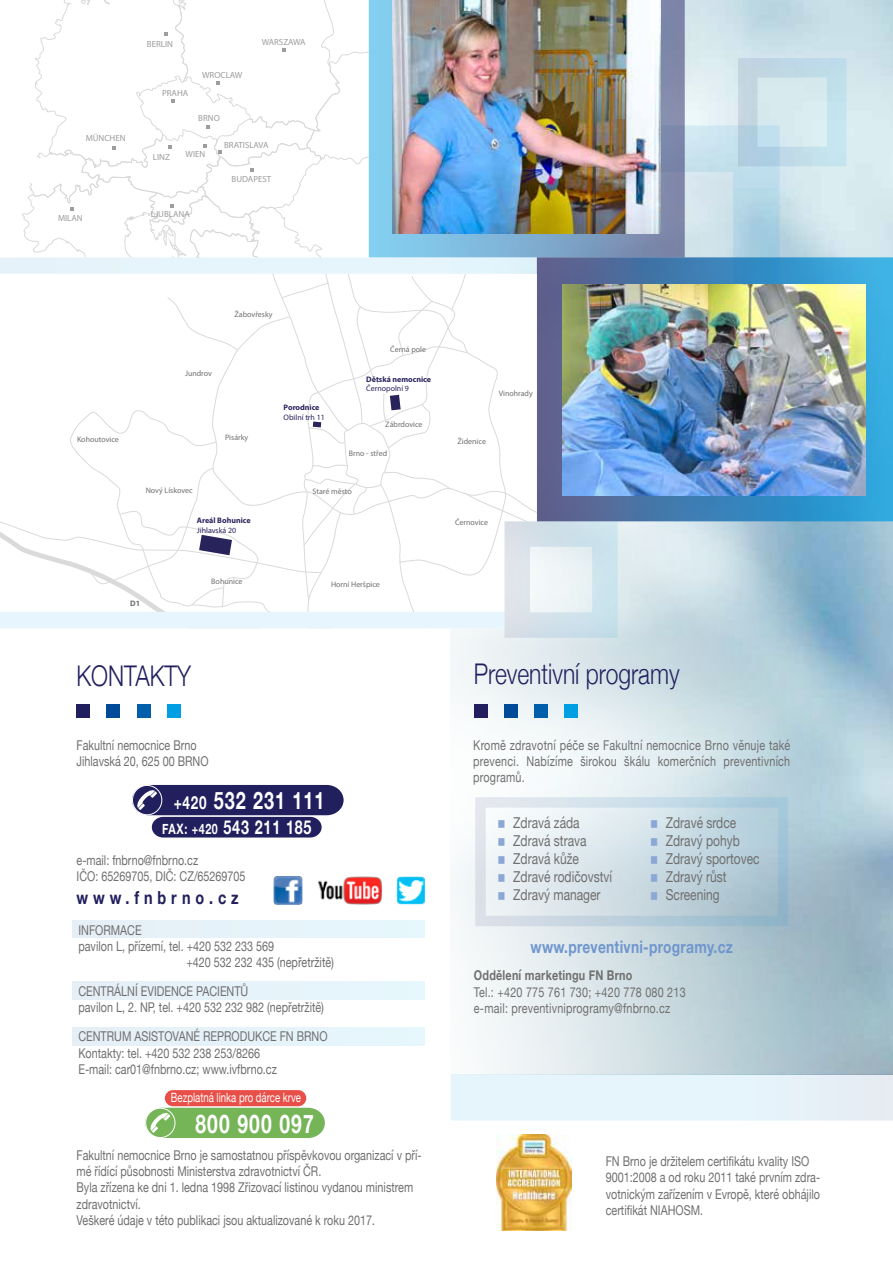
<style>
.page{position:relative;width:893px;height:1263px;background:#fff}
.page>*{position:absolute;margin:0;border:0;box-sizing:border-box;transform-origin:0 0}
.t1{font:300 28.5px "Helvetica Neue";color:#211f5e;scale:.8 1}
.t2{font:700 25.65px "Helvetica Neue";letter-spacing:.06em;color:#fff;scale:.75 1}
.t3{font:700 24px "Helvetica Neue";letter-spacing:.06em;color:#fff;scale:.75 1}
.t4{font:700 19.05px "Helvetica Neue";letter-spacing:.06em;color:#fff;scale:.75 1}
.t5{font:700 18px "Helvetica Neue";letter-spacing:.34em;color:#211f5e;scale:.8 1}
.t6{font:700 17.25px "Helvetica Neue";letter-spacing:.02em;color:#7096ce;scale:.8 1}
.t7{font:15px/18px "Helvetica Neue";color:#706f6f;scale:.8 1}
.t8{font:13.5px/16.2px "Helvetica Neue";color:#706f6f;scale:.8 1}
.t9{font:13.5px/16.2px "Helvetica Neue";letter-spacing:.02em;color:#706f6f;scale:.8 1}
.t10{font:700 13.5px "Helvetica Neue";letter-spacing:.02em;color:#706f6f;scale:.8 1}
.t11{font:12.9px "Helvetica Neue";color:#fff;scale:.75 1}
.t12{font:8.85px "Myriad Pro";color:#9d9d9c}
.t13{font:7.95px "Myriad Pro";color:#706f6f}
.t14{font:700 7.95px "Myriad Pro";color:#29235c}
.t15{font:7.95px "Myriad Pro";color:#29235c}
.t16{font:700 7.95px "Myriad Pro";color:#706f6f}
.s1{font-size:18px}
.s2{font-size:14.25px}
</style>
<div class="page">
<div style="left:72px;top:920px;width:352px;height:17px;background:#e6f3fa"></div>
<div style="left:72px;top:982px;width:352px;height:17px;background:#e6f3fa"></div>
<div style="left:72px;top:1028px;width:352px;height:17px;background:#e6f3fa"></div>
<img style="left:451px;top:0;width:442px;height:1074px">
<svg style="left:685px;top:124px;width:96px;height:133px;background:#c3dde9"></svg>
<div style="left:451px;top:1074px;width:442px;height:46px;background:#e6f5fc"></div>
<svg style="left:369px;top:0;width:316px;height:257px;background:#80aacc"></svg>
<img style="left:392px;top:0;width:269px;height:234px">
<div style="left:165px;top:1090px;width:141px;height:16px;background:#e84f48;border-radius:8px"></div>
<svg style="left:145px;top:1108px;width:180px;height:30px;background:#7eba63"></svg>
<div style="left:145px;top:1108px;width:30px;height:30px;border:1px solid #fff;border-radius:50%"></div>
<svg style="left:132px;top:785px;width:212px;height:52px;background:#424176"></svg>
<div style="left:132px;top:785px;width:30px;height:30px;border:1px solid #fff;border-radius:50%"></div>
<img style="left:396px;top:876px;width:29px;height:29px">
<img style="left:318px;top:876px;width:65px;height:29px">
<div style="left:738px;top:58px;width:108px;height:108px;border:20px solid #fff"></div>
<img style="left:563px;top:284px;width:303px;height:212px">
<img style="left:496px;top:1134px;width:76px;height:96px">
<svg style="left:22px;top:0;width:347px;height:257px"></svg>
<div style="left:0;top:257px;width:537px;height:17px;background:#e6f5fc"></div>
<div style="left:475px;top:797px;width:313px;height:129px;border:10px solid #fff"></div>
<div style="left:504px;top:704px;width:14px;height:14px;background:#004a9a"></div>
<div style="left:564px;top:704px;width:14px;height:14px;background:#009fe3"></div>
<div style="left:534px;top:704px;width:14px;height:14px;background:#005faa"></div>
<div style="left:474px;top:704px;width:14px;height:14px;background:#211f5e"></div>
<div style="left:107px;top:704px;width:13px;height:14px;background:#004a9a"></div>
<div style="left:167px;top:704px;width:13px;height:14px;background:#009fe3"></div>
<div style="left:137px;top:704px;width:13px;height:14px;background:#005faa"></div>
<div style="left:77px;top:704px;width:13px;height:14px;background:#211f5e"></div>
<svg style="left:0;top:274px;width:537px;height:338px"></svg>
<div style="left:0;top:612px;width:504px;height:16px;background:#e6f5fe"></div>
<svg style="left:272px;top:874px;width:32px;height:32px"></svg>
<img style="left:274px;top:876px;width:28px;height:29px">
<div style="left:504px;top:521px;width:114px;height:117px;border:26px solid #fff"></div>
<svg style="left:651px;top:820px;width:6px;height:8px"></svg>
<svg style="left:651px;top:838px;width:6px;height:8px"></svg>
<svg style="left:651px;top:856px;width:6px;height:8px"></svg>
<svg style="left:651px;top:874px;width:6px;height:8px"></svg>
<svg style="left:651px;top:892px;width:6px;height:8px"></svg>
<svg style="left:499px;top:820px;width:6px;height:8px"></svg>
<svg style="left:499px;top:838px;width:6px;height:8px"></svg>
<svg style="left:499px;top:856px;width:6px;height:8px"></svg>
<svg style="left:499px;top:874px;width:6px;height:8px"></svg>
<svg style="left:499px;top:892px;width:6px;height:8px"></svg>
<p class="t12" style="left:86px;top:133px;width:41px">MÜNCHEN</p>
<p class="t12" style="left:58px;top:213px;width:26px">MILAN</p>
<p class="t12" style="left:147px;top:38px;width:28px">BERLIN</p>
<p class="t12" style="left:162px;top:88px;width:28px">PRAHA</p>
<p class="t12" style="left:202px;top:70px;width:42px">WROCLAW</p>
<p class="t12" style="left:198px;top:113px;width:23px">BRNO</p>
<p class="t12" style="left:262px;top:36px;width:45px">WARSZAWA</p>
<p class="t12" style="left:153px;top:151px;width:19px">LINZ</p>
<p class="t12" style="left:186px;top:149px;width:21px">WIEN</p>
<p class="t12" style="left:151px;top:209px;width:41px">LJUBLANA</p>
<p class="t12" style="left:224px;top:139px;width:46px">BRATISLAVA</p>
<p class="t12" style="left:232px;top:174px;width:41px">BUDAPEST</p>
<p class="t13" style="left:77px;top:434px;width:43px">Kohoutovice</p>
<p class="t13" style="left:234px;top:309px;width:40px">Žabovřesky</p>
<p class="t13" style="left:185px;top:368px;width:28px">Jundrov</p>
<p class="t13" style="left:225px;top:432px;width:25px">Pisárky</p>
<p class="t14" style="left:284px;top:402px;width:37px">Porodnice</p>
<p class="t15" style="left:284px;top:412px;width:43px">Obilní trh 11</p>
<p class="t13" style="left:390px;top:345px;width:37px">Černá pole</p>
<p class="t14" style="left:366px;top:374px;width:66px">Dětská nemocnice</p>
<p class="t15" style="left:366px;top:384px;width:44px">Černopolní 9</p>
<p class="t13" style="left:385px;top:419px;width:39px">Zábrdovice</p>
<p class="t13" style="left:349px;top:449px;width:40px">Brno - střed</p>
<p class="t13" style="left:146px;top:486px;width:48px">Nový Lískovec</p>
<p class="t14" style="left:197px;top:515px;width:55px">Areál Bohunice</p>
<p class="t15" style="left:197px;top:525px;width:41px">Jihlavská 20</p>
<p class="t13" style="left:313px;top:487px;width:41px">Staré město</p>
<p class="t16" style="left:130px;top:598px;width:11px">D1</p>
<p class="t13" style="left:211px;top:577px;width:33px">Bohunice</p>
<p class="t13" style="left:331px;top:580px;width:50px">Horní Heršpice</p>
<h1 class="t1" style="left:77px;top:653px;width:145px">KONTAKTY</h1>
<p class="t8" style="left:77px;top:737px;width:167px">Fakultní nemocnice Brno<br>Jihlavská 20, 625 00 BRNO</p>
<h3 class="t3" style="left:174px;top:781px;width:203px"><span class="s1">+420</span> 532 231 111</h3>
<h3 class="t4" style="left:162px;top:812px;width:201px"><span class="s2">FAX: +420</span> 543 211 185</h3>
<p class="t8" style="left:77px;top:853px;width:213px">e-mail: fnbrno@fnbrno.cz<br>IČO: 65269705, DIČ: CZ/65269705</p>
<h3 class="t5" style="left:77px;top:883px;width:204px">www.fnbrno.cz</h3>
<p class="t8" style="left:78px;top:923px;width:81px">INFORMACE</p>
<p class="t8" style="left:78px;top:939px;width:246px">pavilon L, přízemí, tel. +420 532 233 569</p>
<p class="t8" style="left:186px;top:955px;width:186px">+420 532 232 435 (nepřetržitě)</p>
<p class="t8" style="left:78px;top:984px;width:309px">CENTRÁLNÍ EVIDENCE PACIENTŮ<br>pavilon L, 2. NP, tel. +420 532 232 982 (nepřetržitě)</p>
<p class="t8" style="left:78px;top:1029px;width:313px">CENTRUM ASISTOVANÉ REPRODUKCE FN BRNO<br>Kontakty: tel. +420 532 238 253/8266<br>E-mail: car01@fnbrno.cz; www.ivfbrno.cz</p>
<p class="t11" style="left:171px;top:1088px;width:175px">Bezplatná linka pro dárce krve</p>
<h2 class="t2" style="left:195px;top:1103px;width:160px">800 900 097</h2>
<p class="t8" style="left:77px;top:1148px;width:433px">Fakultní nemocnice Brno je samostatnou příspěvkovou organizací v pří&shy;mé řídící působnosti Ministerstva zdravotnictví ČR.<br>Byla zřízena ke dni 1. ledna 1998 Zřizovací listinou vydanou ministrem zdravotnictví.<br>Veškeré údaje v této publikaci jsou aktualizované k roku 2017.</p>
<p class="t13" style="left:499px;top:388px;width:35px">Vinohrady</p>
<p class="t13" style="left:457px;top:436px;width:30px">Židenice</p>
<p class="t13" style="left:455px;top:518px;width:35px">Černovice</p>
<h1 class="t1" style="left:474px;top:651px;width:259px">Preventivní programy</h1>
<p class="t8" style="left:473px;top:737px;width:398px;text-align:justify">Kromě zdravotní péče se Fakultní nemocnice Brno věnuje také prevenci. Nabízíme širokou škálu komerčních preventivních programů.</p>
<p class="t7" style="left:513px;top:815px;width:125px">Zdravá záda<br>Zdravá strava<br>Zdravá kůže<br>Zdravé rodičovství<br>Zdravý manager</p>
<p class="t6" style="left:530px;top:933px;width:255px">www.preventivni-programy.cz</p>
<p class="t7" style="left:666px;top:815px;width:119px">Zdravé srdce<br>Zdravý pohyb<br>Zdravý sportovec<br>Zdravý růst<br>Screening</p>
<p class="t10" style="left:474px;top:965px;width:200px">Oddělení marketingu FN Brno</p>
<p class="t9" style="left:474px;top:984px;width:266px">Tel.: +420 775 761 730; +420 778 080 213 e-mail: preventivniprogramy@fnbrno.cz</p>
<p class="t8" style="left:606px;top:1154px;width:270px">FN Brno je držitelem certifikátu kvality ISO 9001:2008 a od roku 2011 také prvním zdra&shy;votnickým zařízením v Evropě, které obhájilo certifikát NIAHOSM.</p>
</div>
